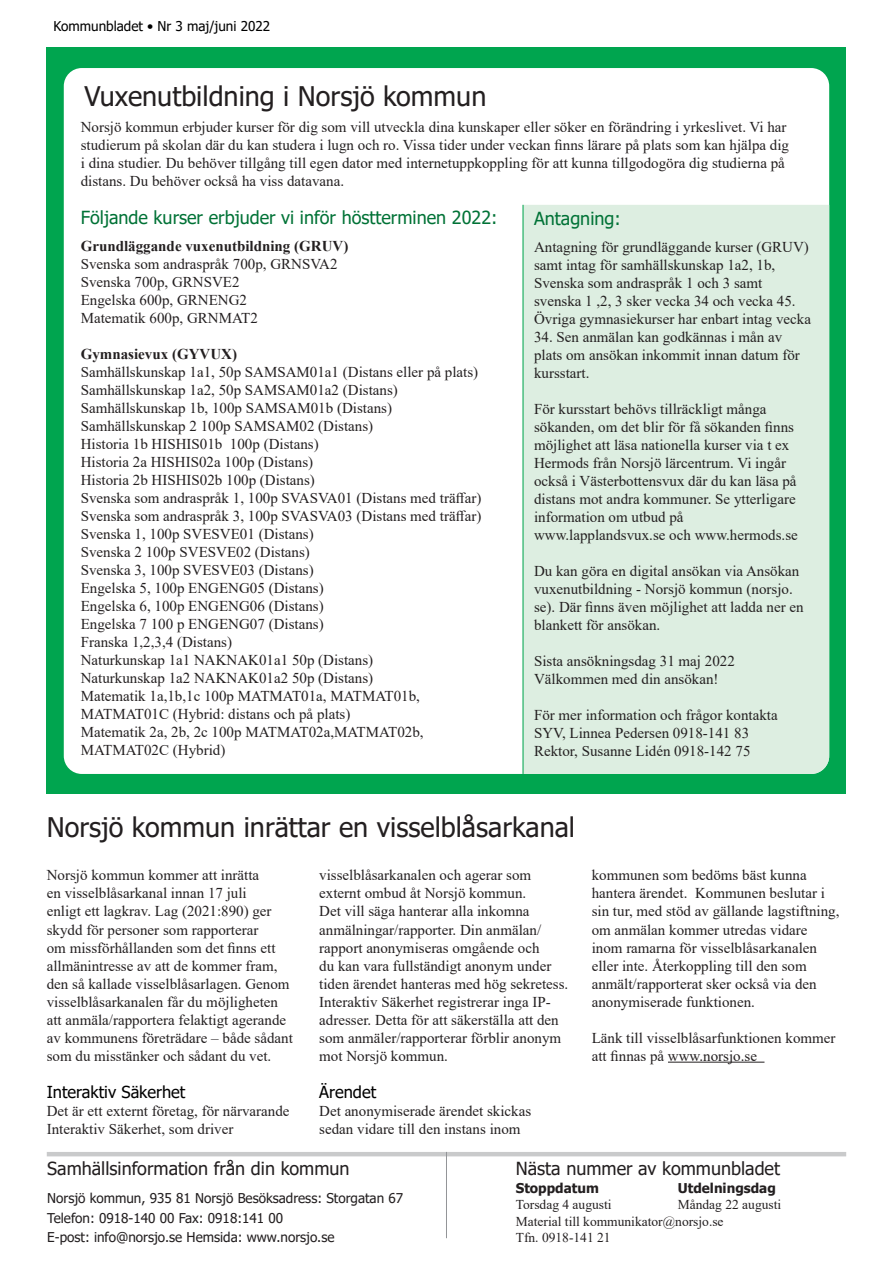
<style>
.page{position:relative;width:893px;height:1263px;background:#fff}
.page>*{position:absolute;margin:0;border:0;box-sizing:border-box;transform-origin:0 0}
.Huvudrubrik{font:27px "Tahoma";color:#231f20}
.Rubrik{font:27px "Tahoma";color:#231f20}
.t1{font:18px "Tahoma";color:#231f20}
.t2{font:18px "Tahoma";color:#007236}
.Brödtext{font:16.5px "Tahoma";color:#000}
.Brödtext-2{font:15px/18px "Times New Roman";color:#231f20}
.t3{font:700 15px "Times New Roman";color:#231f20}
.t4{font:13.5px "Tahoma";color:#231f20}
.t5{font:13.5px "Times New Roman";color:#231f20}
.t6{font:13.5px "Tahoma";color:#000}
.t7{font:700 13.5px "Tahoma";color:#231f20}
</style>
<div class="page">
<div style="left:47px;top:47px;width:799px;height:746px;background:#00a54f"></div>
<div style="left:64px;top:68px;width:765px;height:706px;background:#fff;border-radius:18px"></div>
<div style="left:524px;top:205px;width:305px;height:569px;background:#ddeee1"></div>
<hr style="left:446px;top:1152px;width:1px;height:86px;background:#939598">
<hr style="left:47px;top:1152px;width:799px;height:4px;background:#c9cacb">
<hr style="left:523px;top:205px;width:1px;height:569px;background:#00a54f">
<hr style="left:668px;top:1062px;width:96px;height:1px;background:#231f20">
<p class="t6" style="left:54px;top:17px;width:218px">Kommunbladet • Nr 3 maj/juni 2022</p>
<p class="Rubrik" style="left:85px;top:78px;width:403px">Vuxenutbildning i Norsjö kommun</p>
<p class="Brödtext-2" style="left:81px;top:118px;width:710px">Norsjö kommun erbjuder kurser för dig som vill utveckla dina kunskaper eller söker en förändring i yrkeslivet. Vi har studierum på skolan där du kan studera i lugn och ro. Vissa tider under veckan finns lärare på plats som kan hjälpa dig i dina studier. Du behöver tillgång till egen dator med internetuppkoppling för att kunna tillgodogöra dig studierna på distans. Du behöver också ha viss datavana.</p>
<p class="t2" style="left:81px;top:206px;width:418px">Följande kurser erbjuder vi inför höstterminen 2022:</p>
<p class="t3" style="left:81px;top:235px;width:269px">Grundläggande vuxenutbildning (GRUV)</p>
<p class="Brödtext-2" style="left:81px;top:255px;width:258px">Svenska som andraspråk 700p, GRNSVA2</p>
<p class="Brödtext-2" style="left:81px;top:273px;width:160px">Svenska 700p, GRNSVE2</p>
<p class="Brödtext-2" style="left:81px;top:291px;width:168px">Engelska 600p, GRNENG2</p>
<p class="Brödtext-2" style="left:81px;top:309px;width:179px">Matematik 600p, GRNMAT2</p>
<p class="t3" style="left:81px;top:343px;width:158px">Gymnasievux (GYVUX)</p>
<p class="Brödtext-2" style="left:81px;top:363px;width:399px">Samhällskunskap 1a1, 50p SAMSAM01a1 (Distans eller på plats)</p>
<p class="Brödtext-2" style="left:81px;top:381px;width:319px">Samhällskunskap 1a2, 50p SAMSAM01a2 (Distans)</p>
<p class="Brödtext-2" style="left:81px;top:399px;width:313px">Samhällskunskap 1b, 100p SAMSAM01b (Distans)</p>
<p class="Brödtext-2" style="left:81px;top:417px;width:294px">Samhällskunskap 2 100p SAMSAM02 (Distans)</p>
<p class="Brödtext-2" style="left:81px;top:435px;width:239px">Historia 1b HISHIS01b 100p (Distans)</p>
<p class="Brödtext-2" style="left:81px;top:453px;width:234px">Historia 2a HISHIS02a 100p (Distans)</p>
<p class="Brödtext-2" style="left:81px;top:471px;width:236px">Historia 2b HISHIS02b 100p (Distans)</p>
<p class="Brödtext-2" style="left:81px;top:489px;width:402px">Svenska som andraspråk 1, 100p SVASVA01 (Distans med träffar)</p>
<p class="Brödtext-2" style="left:81px;top:507px;width:402px">Svenska som andraspråk 3, 100p SVASVA03 (Distans med träffar)</p>
<p class="Brödtext-2" style="left:81px;top:525px;width:234px">Svenska 1, 100p SVESVE01 (Distans)</p>
<p class="Brödtext-2" style="left:81px;top:543px;width:231px">Svenska 2 100p SVESVE02 (Distans)</p>
<p class="Brödtext-2" style="left:81px;top:561px;width:234px">Svenska 3, 100p SVESVE03 (Distans)</p>
<p class="Brödtext-2" style="left:81px;top:579px;width:244px">Engelska 5, 100p ENGENG05 (Distans)</p>
<p class="Brödtext-2" style="left:81px;top:597px;width:244px">Engelska 6, 100p ENGENG06 (Distans)</p>
<p class="Brödtext-2" style="left:81px;top:615px;width:244px">Engelska 7 100 p ENGENG07 (Distans)</p>
<p class="Brödtext-2" style="left:81px;top:633px;width:153px">Franska 1,2,3,4 (Distans)</p>
<p class="Brödtext-2" style="left:81px;top:651px;width:294px">Naturkunskap 1a1 NAKNAK01a1 50p (Distans)</p>
<p class="Brödtext-2" style="left:81px;top:669px;width:294px">Naturkunskap 1a2 NAKNAK01a2 50p (Distans)</p>
<p class="Brödtext-2" style="left:81px;top:687px;width:341px">Matematik 1a,1b,1c 100p MATMAT01a, MATMAT01b,<br>MATMAT01C (Hybrid: distans och på plats)</p>
<p class="Brödtext-2" style="left:81px;top:723px;width:344px">Matematik 2a, 2b, 2c 100p MATMAT02a,MATMAT02b,<br>MATMAT02C (Hybrid)</p>
<p class="t2" style="left:534px;top:207px;width:88px">Antagning:</p>
<p class="Brödtext-2" style="left:534px;top:238px;width:279px">Antagning för grundläggande kurser (GRUV) samt intag för samhällskunskap 1a2, 1b, Svenska som andraspråk 1 och 3 samt svenska 1 ,2, 3 sker vecka 34 och vecka 45.<br>Övriga gymnasiekurser har enbart intag vecka</p>
<p class="Brödtext-2" style="left:534px;top:328px;width:267px">34. Sen anmälan kan godkännas i mån av plats om ansökan inkommit innan datum för kursstart.</p>
<p class="Brödtext-2" style="left:534px;top:400px;width:264px">För kursstart behövs tillräckligt många sökanden, om det blir för få sökanden finns möjlighet att läsa nationella kurser via t ex Hermods från Norsjö lärcentrum. Vi ingår också i Västerbottensvux där du kan läsa på distans mot andra kommuner. Se ytterligare information om utbud på</p>
<p class="Brödtext-2" style="left:534px;top:526px;width:265px">www.lapplandsvux.se och www.hermods.se</p>
<p class="Brödtext-2" style="left:534px;top:562px;width:271px">Du kan göra en digital ansökan via Ansökan vuxenutbildning - Norsjö kommun (norsjo. se). Där finns även möjlighet att ladda ner en blankett för ansökan.</p>
<p class="Brödtext-2" style="left:534px;top:652px;width:202px">Sista ansökningsdag 31 maj 2022</p>
<p class="Brödtext-2" style="left:534px;top:670px;width:186px">Välkommen med din ansökan!</p>
<p class="Brödtext-2" style="left:534px;top:706px;width:245px">För mer information och frågor kontakta</p>
<p class="Brödtext-2" style="left:534px;top:724px;width:217px">SYV, Linnea Pedersen 0918-141 83</p>
<p class="Brödtext-2" style="left:534px;top:742px;width:218px">Rektor, Susanne Lidén 0918-142 75</p>
<p class="Huvudrubrik" style="left:47px;top:809px;width:530px">Norsjö kommun inrättar en visselblåsarkanal</p>
<p class="Brödtext-2" style="left:47px;top:866px;width:248px">Norsjö kommun kommer att inrätta<br>en visselblåsarkanal innan 17 juli<br>enligt ett lagkrav. Lag (2021:890) ger skydd för personer som rapporterar<br>om missförhållanden som det finns ett allmänintresse av att de kommer fram, den så kallade visselblåsarlagen. Genom visselblåsarkanalen får du möjligheten att anmäla/rapportera felaktigt agerande av kommunens företrädare – både sådant som du misstänker och sådant du vet.</p>
<p class="Brödtext" style="left:47px;top:1081px;width:140px">Interaktiv Säkerhet</p>
<p class="Brödtext-2" style="left:47px;top:1102px;width:244px">Det är ett externt företag, för närvarande<br>Interaktiv Säkerhet, som driver</p>
<p class="Brödtext-2" style="left:319px;top:866px;width:251px">visselblåsarkanalen och agerar som externt ombud åt Norsjö kommun.<br>Det vill säga hanterar alla inkomna anmälningar/rapporter. Din anmälan/ rapport anonymiseras omgående och<br>du kan vara fullständigt anonym under tiden ärendet hanteras med hög sekretess.<br>Interaktiv Säkerhet registrerar inga IP&shy;adresser. Detta för att säkerställa att den som anmäler/rapporterar förblir anonym mot Norsjö kommun.</p>
<p class="Brödtext" style="left:319px;top:1081px;width:58px">Ärendet</p>
<p class="Brödtext-2" style="left:319px;top:1102px;width:214px">Det anonymiserade ärendet skickas sedan vidare till den instans inom</p>
<p class="Brödtext-2" style="left:592px;top:866px;width:249px">kommunen som bedöms bäst kunna hantera ärendet. Kommunen beslutar i sin tur, med stöd av gällande lagstiftning, om anmälan kommer utredas vidare inom ramarna för visselblåsarkanalen eller inte. Återkoppling till den som anmält/rapporterat sker också via den anonymiserade funktionen.</p>
<p class="Brödtext-2" style="left:592px;top:1028px;width:245px">Länk till visselblåsarfunktionen kommer att finnas på www.norsjo.se</p>
<p class="t1" style="left:47px;top:1156px;width:304px">Samhällsinformation från din kommun</p>
<p class="t4" style="left:47px;top:1189px;width:357px">Norsjö kommun, 935 81 Norsjö Besöksadress: Storgatan 67</p>
<p class="t4" style="left:47px;top:1209px;width:238px">Telefon: 0918-140 00 Fax: 0918:141 00</p>
<p class="t4" style="left:47px;top:1228px;width:289px">E-post: info@norsjo.se Hemsida: www.norsjo.se</p>
<p class="t1" style="left:516px;top:1156px;width:266px">Nästa nummer av kommunbladet</p>
<p class="t7" style="left:516px;top:1179px;width:85px">Stoppdatum</p>
<p class="t7" style="left:678px;top:1179px;width:100px">Utdelningsdag</p>
<p class="t5" style="left:516px;top:1195px;width:97px">Torsdag 4 augusti</p>
<p class="t5" style="left:678px;top:1195px;width:105px">Måndag 22 augusti</p>
<p class="t5" style="left:516px;top:1211px;width:209px">Material till kommunikator@norsjo.se</p>
<p class="t5" style="left:516px;top:1228px;width:96px">Tfn. 0918-141 21</p>
</div>
